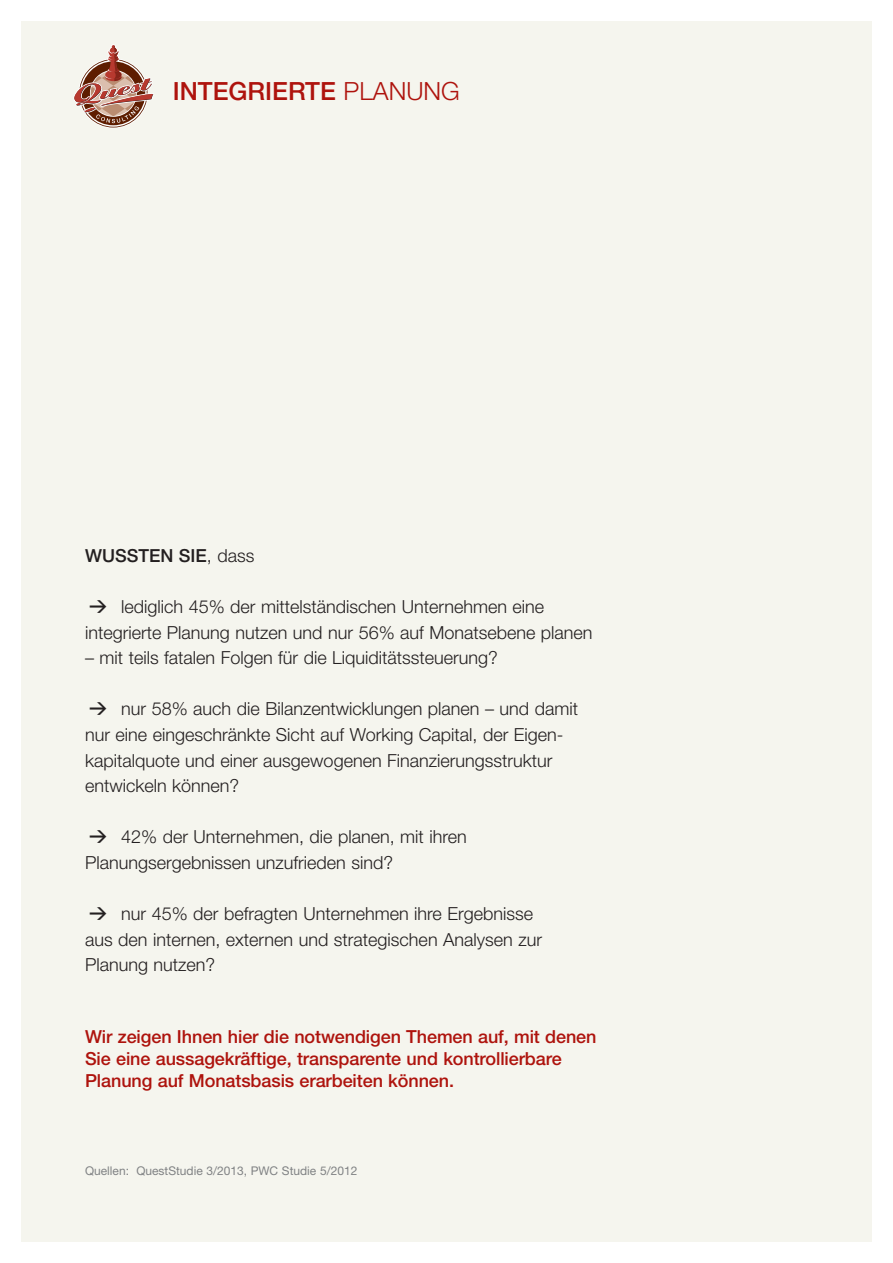
<style>
.page{position:relative;width:893px;height:1263px;background:#fff}
.page>*{position:absolute;margin:0;border:0;box-sizing:border-box;transform-origin:0 0}
.t1{font:500 25.05px "Helvetica Neue";color:#ae130d}
.t2{font:300 18px/25.7px "Helvetica Neue";color:#231f20}
.t3{font:500 18px/21.6px "Helvetica Neue";letter-spacing:-.005em;color:#ae130d}
.t4{font:500 18px "Helvetica Neue";color:#231f20}
.t5{font:12px "Helvetica Neue";color:#808284}
.s1{font-weight:300}
</style>
<div class="page">
<div style="left:21px;top:21px;width:851px;height:1221px;background:#f5f5ee"></div>
<svg style="left:74px;top:44px;width:80px;height:84px"></svg>
<h1 class="t1" style="left:173px;top:83px;width:289px">INTEGRIERTE <span class="s1">PLANUNG</span></h1>
<p class="t4" style="left:85px;top:549px;width:171px">WUSSTEN SIE<span class="s1">, dass</span></p>
<p class="t2" style="left:85px;top:595px;width:509px;text-indent:36px">lediglich 45% der mittelständischen Unternehmen eine integrierte Planung nutzen und nur 56% auf Monatsebene planen</p>
<p class="t2" style="left:85px;top:647px;width:414px">– mit teils fatalen Folgen für die Liquiditätssteuerung?</p>
<p class="t2" style="left:85px;top:698px;width:494px;text-indent:36px">nur 58% auch die Bilanzentwicklungen planen – und damit nur eine eingeschränkte Sicht auf Working Capital, der Eigen&shy;kapitalquote und einer ausgewogenen Finanzierungsstruktur entwickeln können?</p>
<p class="t2" style="left:85px;top:825px;width:383px;text-indent:36px">42% der Unternehmen, die planen, mit ihren<br>Planungsergebnissen unzufrieden sind?</p>
<p class="t2" style="left:85px;top:902px;width:458px;text-indent:36px">nur 45% der befragten Unternehmen ihre Ergebnisse aus den internen, externen und strategischen Analysen zur<br>Planung nutzen?</p>
<p class="t3" style="left:85px;top:1028px;width:513px">Wir zeigen Ihnen hier die notwendigen Themen auf, mit denen<br>Sie eine aussagekräftige, transparente und kontrollierbare<br>Planung auf Monatsbasis erarbeiten können.</p>
<p class="t5" style="left:85px;top:1167px;width:274px">Quellen: QuestStudie 3/2013, PWC Studie 5/2012</p>
</div>
